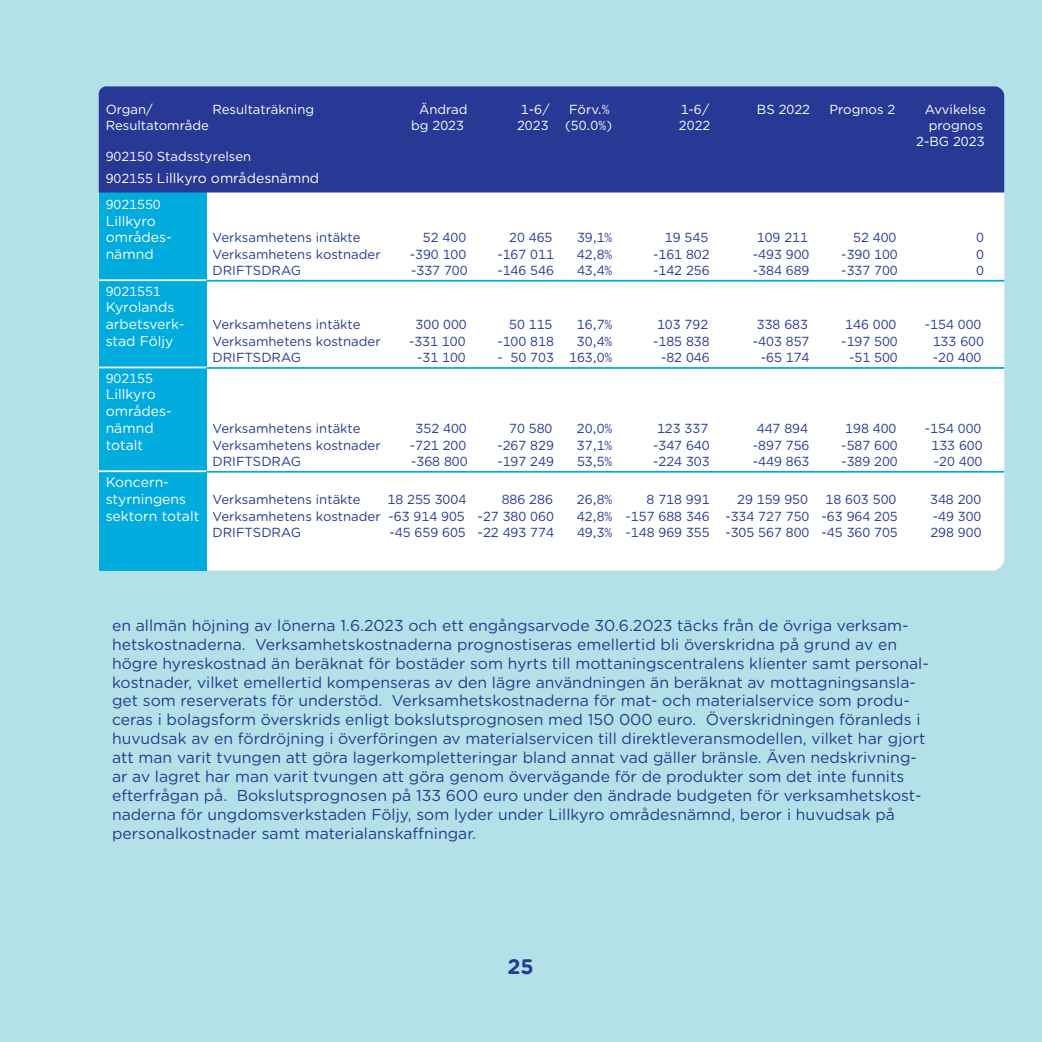
<style>
.page{position:relative;width:1042px;height:1042px;background:#b4e1e7}
.page>*{position:absolute;margin:0;border:0;box-sizing:border-box;transform-origin:0 0}
.t1{font:700 21px "Gotham Rounded";color:#273895}
.t2{font:15.75px/18.9px "Gotham Rounded";color:#273895}
.t3{font:14px "Gotham Rounded";color:#fff}
.t4{font:13.12px "Gotham";color:#273895}
.t5{font:13.12px "Gotham Rounded";color:#273895}
.t6{font:13.12px/15.8px "Gotham";color:#fff;text-align:right}
.t7{font:13.12px "Gotham Rounded";color:#fff}
.s1{font-family:"Gotham"}
.s2{font-family:"Gotham";font-size:13.12px}
.s3{font-size:14px;color:#fff}
</style>
<div class="page">
<div style="left:99px;top:86px;width:905px;height:484px;background:#fff;border-radius:12px"></div>
<div style="left:99px;top:192px;width:107px;height:378px;background:#00acdd"></div>
<div style="left:99px;top:86px;width:905px;height:106px;background:#273895"></div>
<hr style="left:206px;top:280px;width:798px;height:2px;background:#00acdd">
<hr style="left:206px;top:367px;width:798px;height:2px;background:#00acdd">
<hr style="left:206px;top:471px;width:798px;height:2px;background:#00acdd">
<hr style="left:99px;top:279px;width:107px;height:2px;background:#fff">
<hr style="left:99px;top:366px;width:107px;height:2px;background:#fff">
<hr style="left:98px;top:470px;width:108px;height:2px;background:#fff">
<p class="t7" style="left:106px;top:100px;width:49px">Organ/</p>
<p class="t7" style="left:212px;top:100px;width:103px">Resultaträkning</p>
<p class="t6" style="left:419px;top:101px;width:50px">Ändrad</p>
<p class="t6" style="left:521px;top:101px;width:30px">1-6/</p>
<p class="t6" style="left:569px;top:101px;width:42px">Förv.%</p>
<p class="t6" style="left:681px;top:101px;width:30px">1-6/</p>
<p class="t6" style="left:757px;top:101px;width:55px">BS 2022</p>
<p class="t6" style="left:829px;top:101px;width:67px">Prognos 2</p>
<p class="t6" style="left:925px;top:101px;width:62px">Avvikelse</p>
<p class="t7" style="left:106px;top:116px;width:105px">Resultatområde</p>
<p class="t6" style="left:411px;top:117px;width:54px">bg 2023</p>
<p class="t6" style="left:517px;top:117px;width:33px">2023</p>
<p class="t6" style="left:565px;top:117px;width:48px">(50.0%)</p>
<p class="t6" style="left:679px;top:117px;width:33px">2022</p>
<p class="t6" style="left:916px;top:117px;width:70px">prognos<br>2-BG 2023</p>
<p class="t7" style="left:106px;top:148px;width:147px"><span class="s1">902150</span> Stadsstyrelsen</p>
<p class="t3" style="left:106px;top:168px;width:215px"><span class="s2">902155</span> Lillkyro områdesnämnd</p>
<p class="t6" style="left:106px;top:196px;width:57px">9021550</p>
<p class="t3" style="left:106px;top:211px;width:52px">Lillkyro</p>
<p class="t3" style="left:106px;top:228px;width:68px">områdes-</p>
<p class="t5" style="left:212px;top:229px;width:150px">Verksamhetens intäkte</p>
<p class="t4" style="left:423px;top:229px;width:45px">52 400</p>
<p class="t4" style="left:509px;top:229px;width:45px">20 465</p>
<p class="t4" style="left:577px;top:229px;width:37px">39,1%</p>
<p class="t4" style="left:665px;top:229px;width:45px">19 545</p>
<p class="t4" style="left:757px;top:229px;width:53px">109 211</p>
<p class="t4" style="left:853px;top:229px;width:45px">52 400</p>
<p class="t4" style="left:976px;top:229px;width:9px">0</p>
<p class="t3" style="left:106px;top:245px;width:49px">nämnd</p>
<p class="t5" style="left:212px;top:245px;width:170px">Verksamhetens kostnader</p>
<p class="t4" style="left:410px;top:246px;width:58px">-390 100</p>
<p class="t4" style="left:497px;top:246px;width:58px">-167 011</p>
<p class="t4" style="left:577px;top:246px;width:37px">42,8%</p>
<p class="t4" style="left:653px;top:246px;width:58px">-161 802</p>
<p class="t4" style="left:753px;top:246px;width:58px">-493 900</p>
<p class="t4" style="left:841px;top:246px;width:58px">-390 100</p>
<p class="t4" style="left:976px;top:246px;width:9px">0</p>
<p class="t5" style="left:212px;top:261px;width:90px">DRIFTSDRAG</p>
<p class="t4" style="left:411px;top:262px;width:58px">-337 700</p>
<p class="t4" style="left:497px;top:262px;width:58px">-146 546</p>
<p class="t4" style="left:577px;top:262px;width:37px">43,4%</p>
<p class="t4" style="left:653px;top:262px;width:58px">-142 256</p>
<p class="t4" style="left:753px;top:262px;width:58px">-384 689</p>
<p class="t4" style="left:841px;top:262px;width:58px">-337 700</p>
<p class="t4" style="left:976px;top:262px;width:9px">0</p>
<p class="t6" style="left:106px;top:283px;width:57px">9021551</p>
<p class="t3" style="left:106px;top:298px;width:70px">Kyrolands</p>
<p class="t3" style="left:106px;top:315px;width:80px">arbetsverk-</p>
<p class="t5" style="left:212px;top:316px;width:150px">Verksamhetens intäkte</p>
<p class="t4" style="left:416px;top:316px;width:53px">300 000</p>
<p class="t4" style="left:509px;top:316px;width:45px">50 115</p>
<p class="t4" style="left:577px;top:316px;width:37px">16,7%</p>
<p class="t4" style="left:657px;top:316px;width:53px">103 792</p>
<p class="t4" style="left:757px;top:316px;width:53px">338 683</p>
<p class="t4" style="left:845px;top:316px;width:53px">146 000</p>
<p class="t4" style="left:925px;top:316px;width:58px">-154 000</p>
<p class="t3" style="left:106px;top:331px;width:69px">stad Följy</p>
<p class="t5" style="left:212px;top:332px;width:170px">Verksamhetens kostnader</p>
<p class="t4" style="left:409px;top:333px;width:58px">-331 100</p>
<p class="t4" style="left:497px;top:333px;width:58px">-100 818</p>
<p class="t4" style="left:577px;top:333px;width:37px">30,4%</p>
<p class="t4" style="left:653px;top:333px;width:58px">-185 838</p>
<p class="t4" style="left:753px;top:333px;width:58px">-403 857</p>
<p class="t4" style="left:841px;top:333px;width:58px">-197 500</p>
<p class="t4" style="left:933px;top:333px;width:53px">133 600</p>
<p class="t5" style="left:212px;top:348px;width:90px">DRIFTSDRAG</p>
<p class="t4" style="left:417px;top:349px;width:50px">-31 100</p>
<p class="t4" style="left:497px;top:349px;width:117px">- 50 703 163,0%</p>
<p class="t4" style="left:661px;top:349px;width:50px">-82 046</p>
<p class="t4" style="left:761px;top:349px;width:50px">-65 174</p>
<p class="t4" style="left:849px;top:349px;width:50px">-51 500</p>
<p class="t4" style="left:933px;top:349px;width:50px">-20 400</p>
<p class="t6" style="left:106px;top:370px;width:49px">902155</p>
<p class="t3" style="left:106px;top:385px;width:52px">Lillkyro</p>
<p class="t3" style="left:106px;top:401px;width:68px">områdes-</p>
<p class="t3" style="left:106px;top:418px;width:49px">nämnd</p>
<p class="t5" style="left:212px;top:419px;width:150px">Verksamhetens intäkte</p>
<p class="t4" style="left:416px;top:420px;width:53px">352 400</p>
<p class="t4" style="left:509px;top:420px;width:45px">70 580</p>
<p class="t4" style="left:577px;top:420px;width:37px">20,0%</p>
<p class="t4" style="left:657px;top:420px;width:53px">123 337</p>
<p class="t4" style="left:757px;top:420px;width:53px">447 894</p>
<p class="t4" style="left:845px;top:420px;width:53px">198 400</p>
<p class="t4" style="left:925px;top:420px;width:58px">-154 000</p>
<p class="t3" style="left:106px;top:435px;width:39px">totalt</p>
<p class="t5" style="left:212px;top:436px;width:170px">Verksamhetens kostnader</p>
<p class="t4" style="left:410px;top:437px;width:58px">-721 200</p>
<p class="t4" style="left:497px;top:437px;width:58px">-267 829</p>
<p class="t4" style="left:577px;top:437px;width:37px">37,1%</p>
<p class="t4" style="left:653px;top:437px;width:58px">-347 640</p>
<p class="t4" style="left:753px;top:437px;width:58px">-897 756</p>
<p class="t4" style="left:841px;top:437px;width:58px">-587 600</p>
<p class="t4" style="left:931px;top:437px;width:53px">133 600</p>
<p class="t5" style="left:212px;top:452px;width:90px">DRIFTSDRAG</p>
<p class="t4" style="left:411px;top:452px;width:58px">-368 800</p>
<p class="t4" style="left:497px;top:452px;width:58px">-197 249</p>
<p class="t4" style="left:577px;top:452px;width:37px">53,5%</p>
<p class="t4" style="left:653px;top:452px;width:58px">-224 303</p>
<p class="t4" style="left:753px;top:452px;width:58px">-449 863</p>
<p class="t4" style="left:841px;top:452px;width:58px">-389 200</p>
<p class="t4" style="left:934px;top:452px;width:50px">-20 400</p>
<p class="t3" style="left:106px;top:473px;width:65px">Koncern-</p>
<p class="t3" style="left:106px;top:489px;width:82px">styrningens</p>
<p class="t5" style="left:212px;top:490px;width:150px">Verksamhetens intäkte</p>
<p class="t4" style="left:387px;top:491px;width:80px">18 255 3004</p>
<p class="t4" style="left:502px;top:491px;width:53px">886 286</p>
<p class="t4" style="left:577px;top:491px;width:37px">26,8%</p>
<p class="t4" style="left:646px;top:491px;width:64px">8 718 991</p>
<p class="t4" style="left:737px;top:491px;width:72px">29 159 950</p>
<p class="t4" style="left:825px;top:491px;width:72px">18 603 500</p>
<p class="t4" style="left:930px;top:491px;width:53px">348 200</p>
<p class="t5" style="left:106px;top:507px;width:450px"><span class="s3">sektorn totalt</span> Verksamhetens kostnader <span class="s1">-63 914 905 -27 380 060</span></p>
<p class="t4" style="left:577px;top:508px;width:322px">42,8% -157 688 346 -334 727 750 -63 964 205</p>
<p class="t4" style="left:933px;top:508px;width:50px">-49 300</p>
<p class="t5" style="left:212px;top:523px;width:90px">DRIFTSDRAG</p>
<p class="t4" style="left:390px;top:523px;width:166px">-45 659 605 -22 493 774</p>
<p class="t4" style="left:577px;top:523px;width:322px">49,3% -148 969 355 -305 567 800 -45 360 705</p>
<p class="t4" style="left:930px;top:523px;width:53px">298 900</p>
<p class="t2" style="left:112px;top:615px;width:818px">en allmän höjning av lönerna 1.6.2023 och ett engångsarvode 30.6.2023 täcks från de övriga verksam&shy;hetskostnaderna. Verksamhetskostnaderna prognostiseras emellertid bli överskridna på grund av en högre hyreskostnad än beräknat för bostäder som hyrts till mottaningscentralens klienter samt personal&shy;kostnader, vilket emellertid kompenseras av den lägre användningen än beräknat av mottagningsansla&shy;get som reserverats för understöd. Verksamhetskostnaderna för mat- och materialservice som produ&shy;ceras i bolagsform överskrids enligt bokslutsprognosen med 150 000 euro. Överskridningen föranleds i huvudsak av en fördröjning i överföringen av materialservicen till direktleveransmodellen, vilket har gjort att man varit tvungen att göra lagerkompletteringar bland annat vad gäller bränsle. Även nedskrivning&shy;ar av lagret har man varit tvungen att göra genom övervägande för de produkter som det inte funnits efterfrågan på. Bokslutsprognosen på 133 600 euro under den ändrade budgeten för verksamhetskost&shy;naderna för ungdomsverkstaden Följy, som lyder under Lillkyro områdesnämnd, beror i huvudsak på personalkostnader samt materialanskaffningar.</p>
<p class="t1" style="left:507px;top:951px;width:28px">25</p>
</div>
